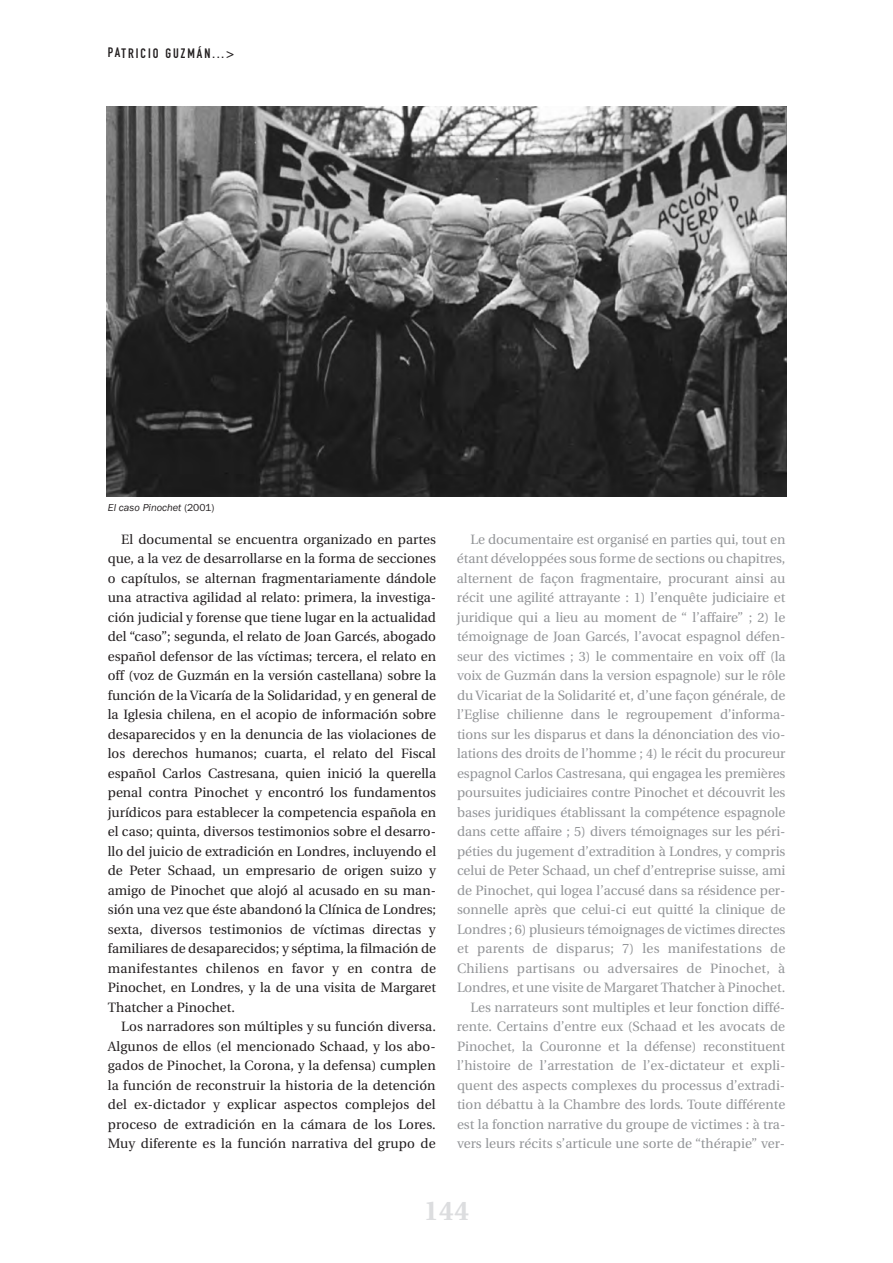
<style>
.page{position:relative;width:893px;height:1263px;background:#fff}
.page>*{position:absolute;margin:0;border:0;box-sizing:border-box;transform-origin:0 0}
.t1{font:700 27px "Utopia";color:#dcdddf}
.t2{font:13.5px/19.5px "Utopia";letter-spacing:-.005em;color:#939598;text-align:right}
.t3{font:13.5px "Utopia";color:#231f20}
.t4{font:13.5px "Utopia";letter-spacing:.02em;color:#231f20}
.t5{font:13.5px "DIN Engschrift Alternate";letter-spacing:.15em;color:#231f20}
.t6{font:italic 10.5px "Franklin Gothic";color:#231f20}
.s1{font-style:normal}
</style>
<div class="page">
<img style="left:106px;top:106px;width:681px;height:390px">
<p class="t5" style="left:108px;top:48px;width:128px">PATRICIO GUZMÁN...&gt;</p>
<p class="t6" style="left:108px;top:501px;width:108px">El caso Pinochet <span class="s1">(2001)</span></p>
<p class="t3" style="left:121px;top:534px;width:316px">El documental se encuentra organizado en partes</p>
<p class="t3" style="left:108px;top:553px;width:330px">que, a la vez de desarrollarse en la forma de secciones</p>
<p class="t3" style="left:108px;top:573px;width:330px">o capítulos, se alternan fragmentariamente dándole</p>
<p class="t3" style="left:108px;top:592px;width:330px">una atractiva agilidad al relato: primera, la investiga-</p>
<p class="t3" style="left:108px;top:612px;width:330px">ción judicial y forense que tiene lugar en la actualidad</p>
<p class="t3" style="left:108px;top:631px;width:330px">del “caso”; segunda, el relato de Joan Garcés, abogado</p>
<p class="t3" style="left:108px;top:651px;width:330px">español defensor de las víctimas; tercera, el relato en</p>
<p class="t3" style="left:108px;top:670px;width:330px">off (voz de Guzmán en la versión castellana) sobre la</p>
<p class="t3" style="left:108px;top:690px;width:330px">función de la Vicaría de la Solidaridad, y en general de</p>
<p class="t3" style="left:108px;top:709px;width:330px">la Iglesia chilena, en el acopio de información sobre</p>
<p class="t3" style="left:108px;top:729px;width:330px">desaparecidos y en la denuncia de las violaciones de</p>
<p class="t3" style="left:108px;top:748px;width:330px">los derechos humanos; cuarta, el relato del Fiscal</p>
<p class="t3" style="left:108px;top:768px;width:330px">español Carlos Castresana, quien inició la querella</p>
<p class="t3" style="left:108px;top:787px;width:330px">penal contra Pinochet y encontró los fundamentos</p>
<p class="t3" style="left:108px;top:807px;width:330px">jurídicos para establecer la competencia española en</p>
<p class="t3" style="left:108px;top:826px;width:330px">el caso; quinta, diversos testimonios sobre el desarro-</p>
<p class="t3" style="left:108px;top:846px;width:330px">llo del juicio de extradición en Londres, incluyendo el</p>
<p class="t3" style="left:108px;top:865px;width:330px">de Peter Schaad, un empresario de origen suizo y</p>
<p class="t3" style="left:108px;top:885px;width:330px">amigo de Pinochet que alojó al acusado en su man-</p>
<p class="t3" style="left:108px;top:904px;width:330px">sión una vez que éste abandonó la Clínica de Londres;</p>
<p class="t3" style="left:108px;top:924px;width:329px">sexta, diversos testimonios de víctimas directas y</p>
<p class="t3" style="left:108px;top:943px;width:330px">familiares de desaparecidos; y séptima, la filmación de</p>
<p class="t4" style="left:108px;top:963px;width:330px">manifestantes chilenos en favor y en contra de</p>
<p class="t3" style="left:108px;top:982px;width:330px">Pinochet, en Londres, y la de una visita de Margaret</p>
<p class="t3" style="left:108px;top:1002px;width:129px">Thatcher a Pinochet.</p>
<p class="t3" style="left:121px;top:1021px;width:316px">Los narradores son múltiples y su función diversa.</p>
<p class="t3" style="left:108px;top:1041px;width:329px">Algunos de ellos (el mencionado Schaad, y los abo-</p>
<p class="t3" style="left:108px;top:1060px;width:329px">gados de Pinochet, la Corona, y la defensa) cumplen</p>
<p class="t3" style="left:108px;top:1080px;width:329px">la función de reconstruir la historia de la detención</p>
<p class="t3" style="left:108px;top:1099px;width:329px">del ex-dictador y explicar aspectos complejos del</p>
<p class="t3" style="left:108px;top:1119px;width:329px">proceso de extradición en la cámara de los Lores.</p>
<p class="t3" style="left:108px;top:1138px;width:329px">Muy diferente es la función narrativa del grupo de</p>
<p class="t2" style="left:457px;top:531px;width:330px">Le documentaire est organisé en parties qui, tout en étant développées sous forme de sections ou chapitres, alternent de façon fragmentaire, procurant ainsi au récit une agilité attrayante : 1) l’enquête judiciaire et juridique qui a lieu au moment de “ l’affaire” ; 2) le témoignage de Joan Garcés, l’avocat espagnol défen&shy;seur des victimes ; 3) le commentaire en voix off (la voix de Guzmán dans la version espagnole) sur le rôle du Vicariat de la Solidarité et, d’une façon générale, de l’Eglise chilienne dans le regroupement d’informa&shy;tions sur les disparus et dans la dénonciation des vio&shy;lations des droits de l’homme ; 4) le récit du procureur espagnol Carlos Castresana, qui engagea les premières poursuites judiciaires contre Pinochet et découvrit les bases juridiques établissant la compétence espagnole dans cette affaire ; 5) divers témoignages sur les péri&shy;péties du jugement d’extradition à Londres, y compris celui de Peter Schaad, un chef d’entreprise suisse, ami de Pinochet, qui logea l’accusé dans sa résidence per&shy;sonnelle après que celui-ci eut quitté la clinique de Londres ; 6) plusieurs témoignages de victimes directes et parents de disparus; 7) les manifestations de Chiliens partisans ou adversaires de Pinochet, à Londres, et une visite de Margaret Thatcher à Pinochet.<br>Les narrateurs sont multiples et leur fonction diffé&shy;rente. Certains d’entre eux (Schaad et les avocats de Pinochet, la Couronne et la défense) reconstituent l’histoire de l’arrestation de l’ex-dictateur et expli&shy;quent des aspects complexes du processus d’extradi&shy;tion débattu à la Chambre des lords. Toute différente est la fonction narrative du groupe de victimes : à tra&shy;vers leurs récits s’articule une sorte de “thérapie” ver-</p>
<p class="t1" style="left:424px;top:1200px;width:47px">144</p>
</div>
